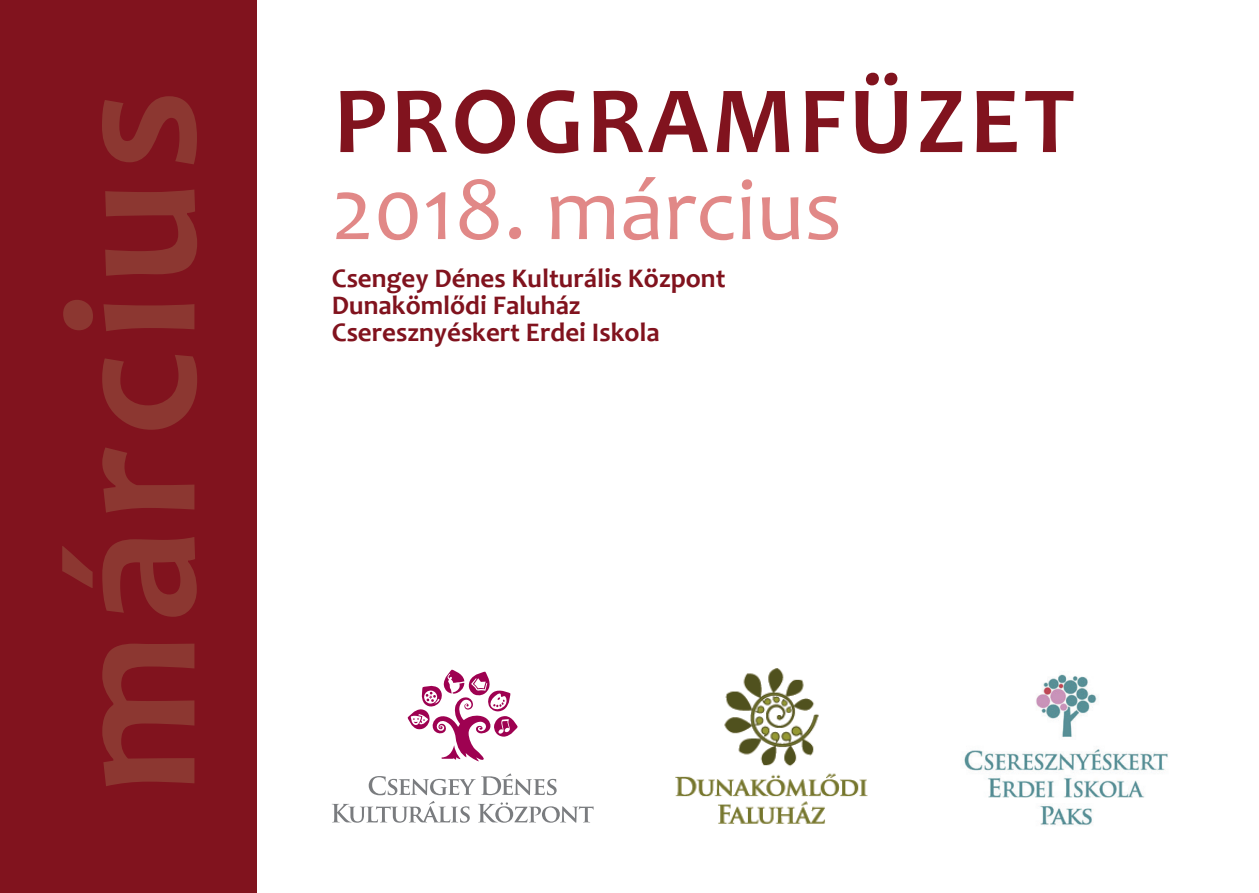
<style>
.page{position:relative;width:1259px;height:893px;background:#fff}
.page>*{position:absolute;margin:0;border:0;box-sizing:border-box;transform-origin:0 0}
.t1{font:700 192px "Candara";letter-spacing:.05em;color:#8c3731}
.t2{font:700 96px "Candara";letter-spacing:.04em;color:#81131e}
.t3{font:90px "Candara";color:#e18887}
.t4{font:700 27px/27px "Candara";color:#81131e}
</style>
<div class="page">
<svg style="left:408px;top:670px;width:110px;height:92px"></svg>
<svg style="left:369px;top:773px;width:187px;height:22px"></svg>
<svg style="left:332px;top:801px;width:138px;height:22px"></svg>
<svg style="left:478px;top:802px;width:115px;height:21px"></svg>
<div style="left:0;top:0;width:257px;height:893px;background:#81131e"></div>
<img style="left:964px;top:674px;width:204px;height:151px">
<img style="left:675px;top:668px;width:193px;height:156px">
<h1 class="t1" style="left:12px;top:793px;width:705px;rotate:-90deg">március</h1>
<h2 class="t2" style="left:334px;top:61px;width:742px">PROGRAMFÜZET</h2>
<h3 class="t3" style="left:332px;top:153px;width:512px">2018. március</h3>
<p class="t4" style="left:332px;top:265px;width:395px">Csengey Dénes Kulturális Központ<br>Dunakömlődi Faluház<br>Cseresznyéskert Erdei Iskola</p>
</div>
